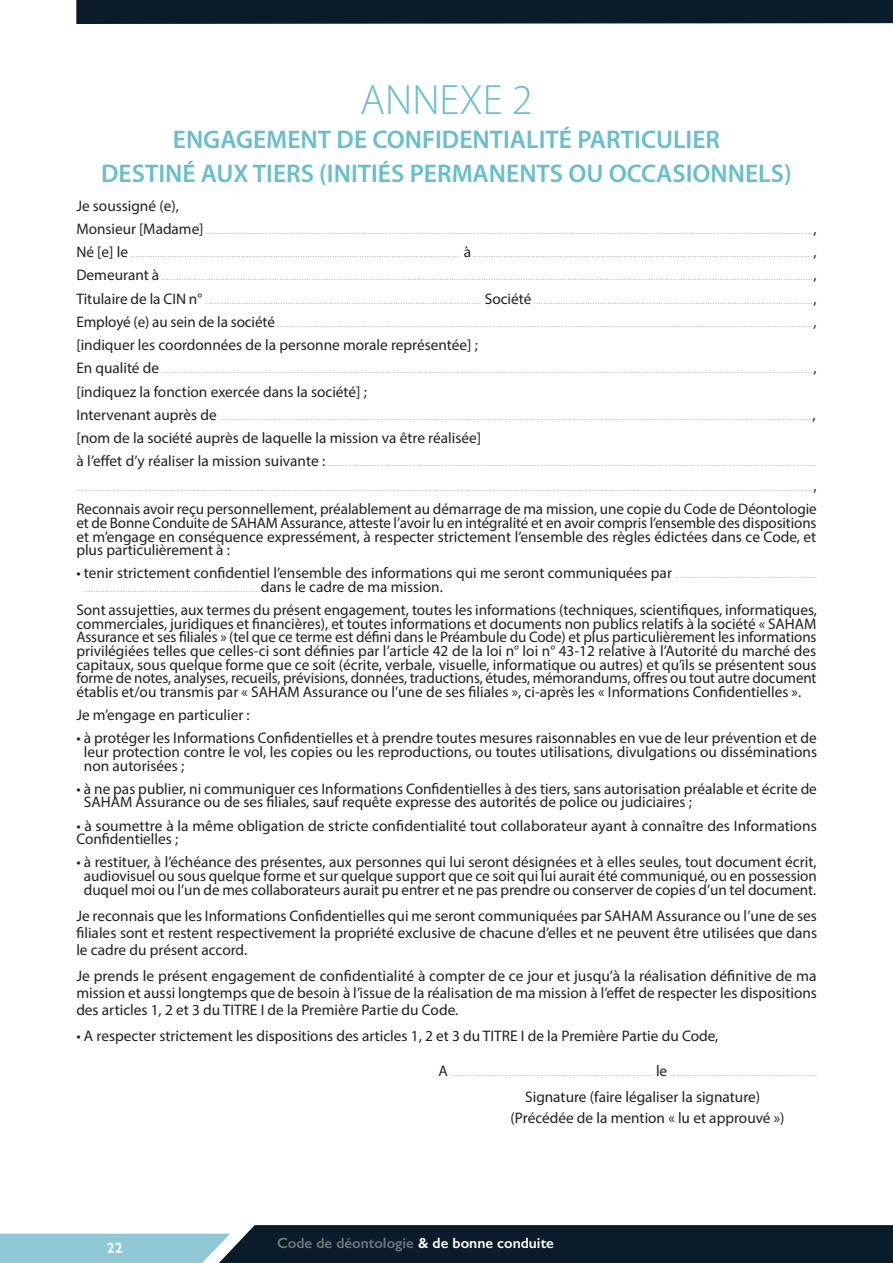
<style>
.page{position:relative;width:893px;height:1263px;background:#fff}
.page>*{position:absolute;margin:0;border:0;box-sizing:border-box;transform-origin:0 0}
.t1{font:300 42.6px "Myriad Pro";color:#67becd}
.t2{font:600 25.5px/34.2px "Myriad Pro";color:#67becd;text-align:center}
.t3{font:15.3px/13.6px "Myriad Pro";color:#231f20}
.t4{font:600 14.85px "Gill Sans";color:#6d787c}
.t5{font:600 14.85px "Gill Sans";color:#fff}
.t6{font:5.1px "Myriad Pro";color:#231f20}
.s1{color:#fff}
</style>
<div class="page">
<div style="left:76px;top:0;width:817px;height:24px;background:#0b1b29"></div>
<svg style="left:0;top:1225px;width:893px;height:38px"></svg>
<h1 class="t1" style="left:360px;top:74px;width:174px">ANNEXE 2</h1>
<h2 class="t2" style="left:101px;top:121px;width:692px">ENGAGEMENT DE CONFIDENTIALITÉ PARTICULIER<br>DESTINÉ AUX TIERS (INITIÉS PERMANENTS OU OCCASIONNELS)</h2>
<p class="t3" style="left:76px;top:194px;width:129px;line-height:23.2px">Je soussigné (e),<br>Monsieur [Madame]</p>
<p class="t6" style="left:207px;top:229px;width:607px">........................................................................................................................................................................................................................................................</p>
<p class="t3" style="left:813px;top:222px;width:5px">,</p>
<p class="t3" style="left:76px;top:245px;width:53px">Né [e] le</p>
<p class="t6" style="left:131px;top:252px;width:329px">......................................................................................................................................</p>
<p class="t3" style="left:464px;top:245px;width:9px">à</p>
<p class="t6" style="left:474px;top:252px;width:339px">..........................................................................................................................................</p>
<p class="t3" style="left:813px;top:245px;width:5px">,</p>
<p class="t3" style="left:76px;top:268px;width:84px">Demeurant à</p>
<p class="t6" style="left:162px;top:276px;width:651px">.........................................................................................................................................................................................................................................................................</p>
<p class="t3" style="left:813px;top:268px;width:5px">,</p>
<p class="t3" style="left:76px;top:291px;width:127px">Titulaire de la CIN n°</p>
<p class="t6" style="left:205px;top:299px;width:277px">.................................................................................................................</p>
<p class="t3" style="left:485px;top:291px;width:48px">Société</p>
<p class="t6" style="left:534px;top:299px;width:279px">..................................................................................................................</p>
<p class="t3" style="left:813px;top:291px;width:5px">,</p>
<p class="t3" style="left:76px;top:315px;width:200px">Employé (e) au sein de la société</p>
<p class="t6" style="left:278px;top:322px;width:536px">...............................................................................................................................................................................................................................</p>
<p class="t3" style="left:813px;top:315px;width:5px">,</p>
<p class="t3" style="left:76px;top:333px;width:403px;line-height:23.2px">[indiquer les coordonnées de la personne morale représentée] ;<br>En qualité de</p>
<p class="t6" style="left:162px;top:369px;width:652px">.........................................................................................................................................................................................................................................................................</p>
<p class="t3" style="left:813px;top:361px;width:5px">,</p>
<p class="t3" style="left:76px;top:380px;width:292px;line-height:23.2px">[indiquez la fonction exercée dans la société] ;<br>Intervenant auprès de</p>
<p class="t6" style="left:220px;top:415px;width:593px">.................................................................................................................................................................................................................................................</p>
<p class="t3" style="left:812px;top:408px;width:5px">,</p>
<p class="t3" style="left:76px;top:426px;width:406px;line-height:23.2px">[nom de la société auprès de laquelle la mission va être réalisée] à l’effet d’y réaliser la mission suivante :</p>
<p class="t6" style="left:326px;top:461px;width:492px">........................................................................................................................................................................................................</p>
<p class="t6" style="left:76px;top:486px;width:737px">............................................................................................................................................................................................................................................................................................................</p>
<p class="t3" style="left:76px;top:474px;width:742px;line-height:23.2px;text-align:right">,<br>Reconnais avoir reçu personnellement, préalablement au démarrage de ma mission, une copie du Code de Déontologie</p>
<p class="t3" style="left:76px;top:516px;width:742px;text-align:justify">et de Bonne Conduite de SAHAM Assurance, atteste l’avoir lu en intégralité et en avoir compris l’ensemble des dispositions et m’engage en conséquence expressément, à respecter strictement l’ensemble des règles édictées dans ce Code, et plus particulièrement à :</p>
<p class="t3" style="left:76px;top:566px;width:597px">• tenir strictement confidentiel l’ensemble des informations qui me seront communiquées par</p>
<p class="t6" style="left:675px;top:573px;width:143px">..........................................................</p>
<p class="t6" style="left:84px;top:587px;width:177px">........................................................................</p>
<p class="t3" style="left:76px;top:575px;width:742px;line-height:23.2px;text-indent:185px">dans le cadre de ma mission.<br>Sont assujetties, aux termes du présent engagement, toutes les informations (techniques, scientifiques, informatiques,</p>
<p class="t3" style="left:76px;top:617px;width:742px;text-align:justify">commerciales, juridiques et financières), et toutes informations et documents non publics relatifs à la société « SAHAM Assurance et ses filiales » (tel que ce terme est défini dans le Préambule du Code) et plus particulièrement les informations privilégiées telles que celles-ci sont définies par l’article 42 de la loi n° loi n° 43-12 relative à l’Autorité du marché des capitaux, sous quelque forme que ce soit (écrite, verbale, visuelle, informatique ou autres) et qu’ils se présentent sous forme de notes, analyses, recueils, prévisions, données, traductions, études, mémorandums, offres ou tout autre document établis et/ou transmis par « SAHAM Assurance ou l’une de ses filiales », ci-après les « Informations Confidentielles ».</p>
<p class="t3" style="left:76px;top:708px;width:175px">Je m’engage en particulier :</p>
<p class="t3" style="left:84px;top:731px;width:735px;text-align:justify;text-indent:-8px">• à protéger les Informations Confidentielles et à prendre toutes mesures raisonnables en vue de leur prévention et de leur protection contre le vol, les copies ou les reproductions, ou toutes utilisations, divulgations ou disséminations non autorisées ;</p>
<p class="t3" style="left:84px;top:781px;width:734px;text-indent:-8px">• à ne pas publier, ni communiquer ces Informations Confidentielles à des tiers, sans autorisation préalable et écrite de<br>SAHAM Assurance ou de ses filiales, sauf requête expresse des autorités de police ou judiciaires ;</p>
<p class="t3" style="left:76px;top:818px;width:742px">• à soumettre à la même obligation de stricte confidentialité tout collaborateur ayant à connaître des Informations<br>Confidentielles ;</p>
<p class="t3" style="left:76px;top:855px;width:742px;text-align:center">• à restituer, à l’échéance des présentes, aux personnes qui lui seront désignées et à elles seules, tout document écrit, audiovisuel ou sous quelque forme et sur quelque support que ce soit qui lui aurait été communiqué, ou en possession duquel moi ou l’un de mes collaborateurs aurait pu entrer et ne pas prendre ou conserver de copies d’un tel document.</p>
<p class="t3" style="left:76px;top:907px;width:742px;line-height:16.8px;text-align:justify">Je reconnais que les Informations Confidentielles qui me seront communiquées par SAHAM Assurance ou l’une de ses filiales sont et restent respectivement la propriété exclusive de chacune d’elles et ne peuvent être utilisées que dans le cadre du présent accord.</p>
<p class="t3" style="left:76px;top:967px;width:742px;line-height:16.8px;text-align:justify">Je prends le présent engagement de confidentialité à compter de ce jour et jusqu’à la réalisation définitive de ma mission et aussi longtemps que de besoin à l’issue de la réalisation de ma mission à l’effet de respecter les dispositions des articles 1, 2 et 3 du TITRE I de la Première Partie du Code.</p>
<p class="t3" style="left:76px;top:1029px;width:644px">• A respecter strictement les dispositions des articles 1, 2 et 3 du TITRE I de la Première Partie du Code,</p>
<p class="t3" style="left:439px;top:1063px;width:11px">A</p>
<p class="t6" style="left:451px;top:1071px;width:202px">..................................................................................</p>
<p class="t3" style="left:656px;top:1063px;width:13px">le</p>
<p class="t6" style="left:670px;top:1071px;width:148px">............................................................</p>
<p class="t3" style="left:511px;top:1086px;width:276px;line-height:20.9px;text-indent:15px">Signature (faire légaliser la signature) (Précédée de la mention « lu et approuvé »)</p>
<p class="t5" style="left:107px;top:1239px;width:17px">22</p>
<p class="t4" style="left:277px;top:1234px;width:278px">Code de déontologie <span class="s1">&amp; de bonne conduite</span></p>
</div>
